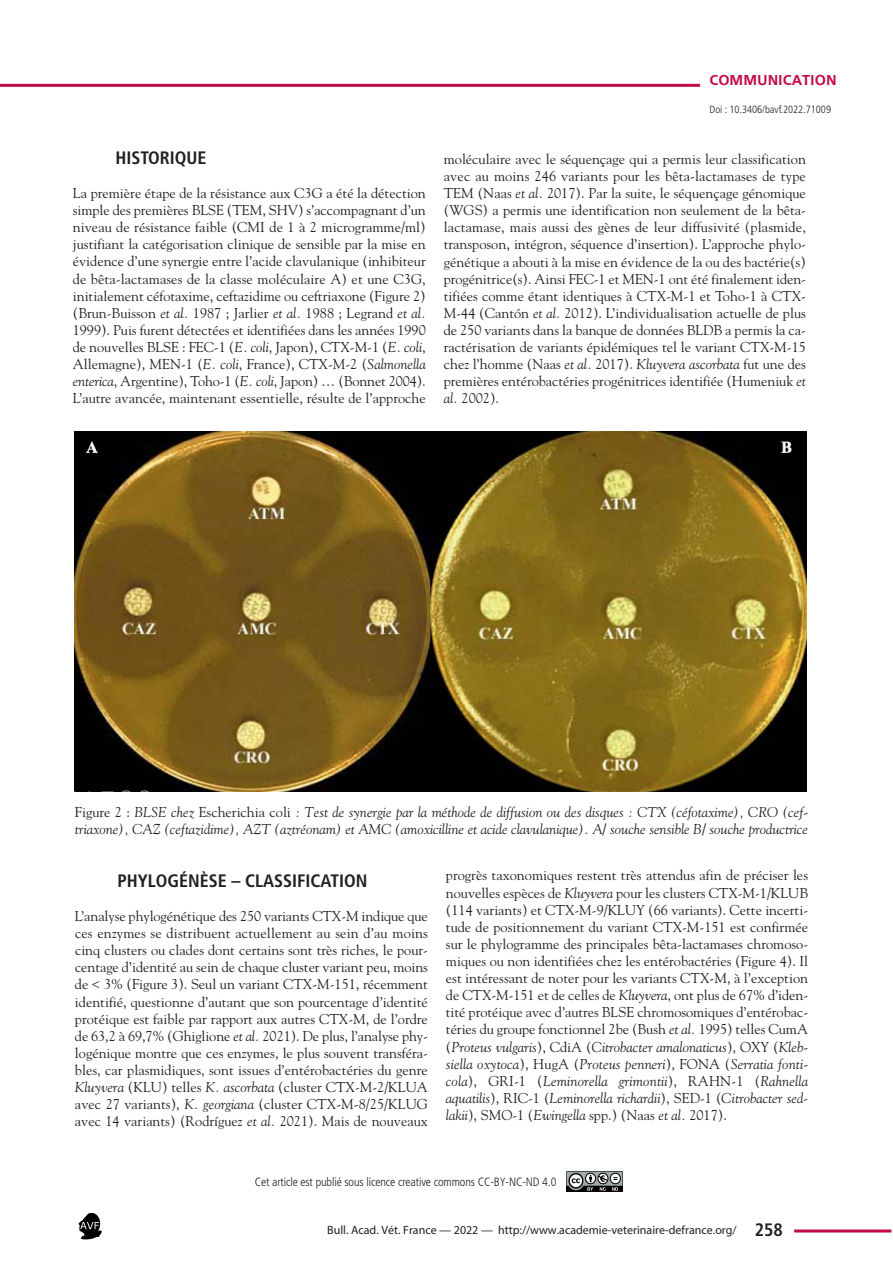
<style>
.page{position:relative;width:893px;height:1263px;background:#fff}
.page>*{position:absolute;margin:0;border:0;box-sizing:border-box;transform-origin:0 0}
.t1{font:700 condensed 18px "Frutiger";color:#231f20}
.t2{font:700 15px "Frutiger";color:#c30a49}
.t3{font:14.25px/17.1px "Goudy";color:#231f20;text-align:justify}
.t4{font:italic 14.25px/17.1px "Goudy";color:#231f20}
.t5{font:300 12px "Frutiger";color:#231f20}
.t6{font:300 condensed 12px "Frutiger";letter-spacing:-.01em;color:#231f20}
.t7{font:300 condensed 10.5px "Frutiger";color:#231f20}
.s1{font-style:italic}
.s2{font-style:normal}
.s3{font-weight:700;font-stretch:condensed;font-size:18px}
</style>
<div class="page">
<hr style="left:0;top:84px;width:700px;height:3px;background:#c30a49">
<hr style="left:794px;top:1229px;width:97px;height:3px;background:#c30a49">
<svg style="left:78px;top:1213px;width:24px;height:26px"></svg>
<img style="left:566px;top:1171px;width:57px;height:20px">
<img style="left:75px;top:431px;width:731px;height:361px">
<p class="t1" style="left:115px;top:150px;width:93px">HISTORIQUE</p>
<p class="t3" style="left:73px;top:185px;width:354px">La première étape de la résistance aux C3G a été la détection simple des premières BLSE (TEM, SHV) s’accompagnant d’un niveau de résistance faible (CMI de 1 à 2 microgramme/ml) justifiant la catégorisation clinique de sensible par la mise en évidence d’une synergie entre l’acide clavulanique (inhibiteur de bêta-lactamases de la classe moléculaire A) et une C3G, initialement céfotaxime, ceftazidime ou ceftriaxone (Figure 2) (Brun-Buisson <span class="s1">et al.</span> 1987 ; Jarlier <span class="s1">et al.</span> 1988 ; Legrand <span class="s1">et al.<br></span>1999). Puis furent détectées et identifiées dans les années 1990 de nouvelles BLSE : FEC-1 (<span class="s1">E. coli</span>, Japon), CTX-M-1 (<span class="s1">E. coli</span>, Allemagne), MEN-1 (<span class="s1">E. coli</span>, France), CTX-M-2 (<span class="s1">Salmonella enterica</span>, Argentine), Toho-1 (<span class="s1">E. coli</span>, Japon) … (Bonnet 2004).<br>L’autre avancée, maintenant essentielle, résulte de l’approche</p>
<p class="t2" style="left:709px;top:71px;width:129px">COMMUNICATION</p>
<p class="t7" style="left:709px;top:105px;width:123px">Doi : 10.3406/bavf.2022.71009</p>
<p class="t3" style="left:444px;top:150px;width:364px">moléculaire avec le séquençage qui a permis leur classification avec au moins 246 variants pour les bêta-lactamases de type TEM (Naas <span class="s1">et al.</span> 2017). Par la suite, le séquençage génomique (WGS) a permis une identification non seulement de la bêta&shy;lactamase, mais aussi des gènes de leur diffusivité (plasmide, transposon, intégron, séquence d’insertion). L’approche phylo&shy;génétique a abouti à la mise en évidence de la ou des bactérie(s) progénitrice(s). Ainsi FEC-1 et MEN-1 ont été finalement iden&shy;tifiées comme étant identiques à CTX-M-1 et Toho-1 à CTX-M-44 (Cantón <span class="s1">et al.</span> 2012). L’individualisation actuelle de plus de 250 variants dans la banque de données BLDB a permis la ca&shy;ractérisation de variants épidémiques tel le variant CTX-M-15 chez l’homme (Naas <span class="s1">et al.</span> 2017). <span class="s1">Kluyvera ascorbata</span> fut une des premières entérobactéries progénitrices identifiée (Humeniuk <span class="s1">et al.</span> 2002).</p>
<p class="t4" style="left:75px;top:803px;width:735px"><span class="s2">Figure 2 :</span> BLSE chez <span class="s2">Escherichia coli</span> : Test de synergie par la méthode de diffusion ou des disques : CTX (céfotaxime), CRO (cef&shy;triaxone), CAZ (ceftazidime), AZT (aztréonam) et AMC (amoxicilline et acide clavulanique). A/ souche sensible B/ souche productrice</p>
<p class="t1" style="left:117px;top:873px;width:252px">PHYLOGÉNÈSE – CLASSIFICATION</p>
<p class="t3" style="left:75px;top:907px;width:354px">L’analyse phylogénétique des 250 variants CTX-M indique que ces enzymes se distribuent actuellement au sein d’au moins cinq clusters ou clades dont certains sont très riches, le pour&shy;centage d’identité au sein de chaque cluster variant peu, moins de &lt; 3% (Figure 3). Seul un variant CTX-M-151, récemment identifié, questionne d’autant que son pourcentage d’identité protéique est faible par rapport aux autres CTX-M, de l’ordre de 63,2 à 69,7% (Ghiglione <span class="s1">et al.</span> 2021). De plus, l’analyse phy&shy;logénique montre que ces enzymes, le plus souvent transféra&shy;bles, car plasmidiques, sont issues d’entérobactéries du genre <span class="s1">Kluyvera</span> (KLU) telles <span class="s1">K. ascorbata</span> (cluster CTX-M-2/KLUA avec 27 variants), <span class="s1">K. georgiana</span> (cluster CTX-M-8/25/KLUG avec 14 variants) (Rodríguez <span class="s1">et al.</span> 2021). Mais de nouveaux</p>
<p class="t3" style="left:446px;top:867px;width:364px">progrès taxonomiques restent très attendus afin de préciser les nouvelles espèces de <span class="s1">Kluyvera</span> pour les clusters CTX-M-1/KLUB (114 variants) et CTX-M-9/KLUY (66 variants). Cette incerti&shy;tude de positionnement du variant CTX-M-151 est confirmée sur le phylogramme des principales bêta-lactamases chromoso&shy;miques ou non identifiées chez les entérobactéries (Figure 4). Il est intéressant de noter pour les variants CTX-M, à l’exception de CTX-M-151 et de celles de <span class="s1">Kluyvera</span>, ont plus de 67% d’iden&shy;tité protéique avec d’autres BLSE chromosomiques d’entérobac&shy;téries du groupe fonctionnel 2be (Bush <span class="s1">et al.</span> 1995) telles CumA (<span class="s1">Proteus vulgaris</span>), CdiA (<span class="s1">Citrobacter amalonaticus</span>), OXY (<span class="s1">Kleb&shy;siella oxytoca</span>), HugA (<span class="s1">Proteus penneri</span>), FONA (<span class="s1">Serratia fonti&shy;cola</span>), GRI-1 (<span class="s1">Leminorella grimontii</span>), RAHN-1 (<span class="s1">Rahnella aquatilis</span>), RIC-1 (<span class="s1">Leminorella richardii</span>), SED-1 (<span class="s1">Citrobacter sed&shy;lakii</span>), SMO-1 (<span class="s1">Ewingella</span> spp.) (Naas <span class="s1">et al.</span> 2017).</p>
<p class="t6" style="left:255px;top:1177px;width:303px">Cet article est publié sous licence creative commons CC-BY-NC-ND 4.0</p>
<p class="t5" style="left:327px;top:1226px;width:457px">Bull. Acad. Vét. France — 2022 — http://www.academie-veterinaire-defrance.org/ <span class="s3">258</span></p>
</div>
